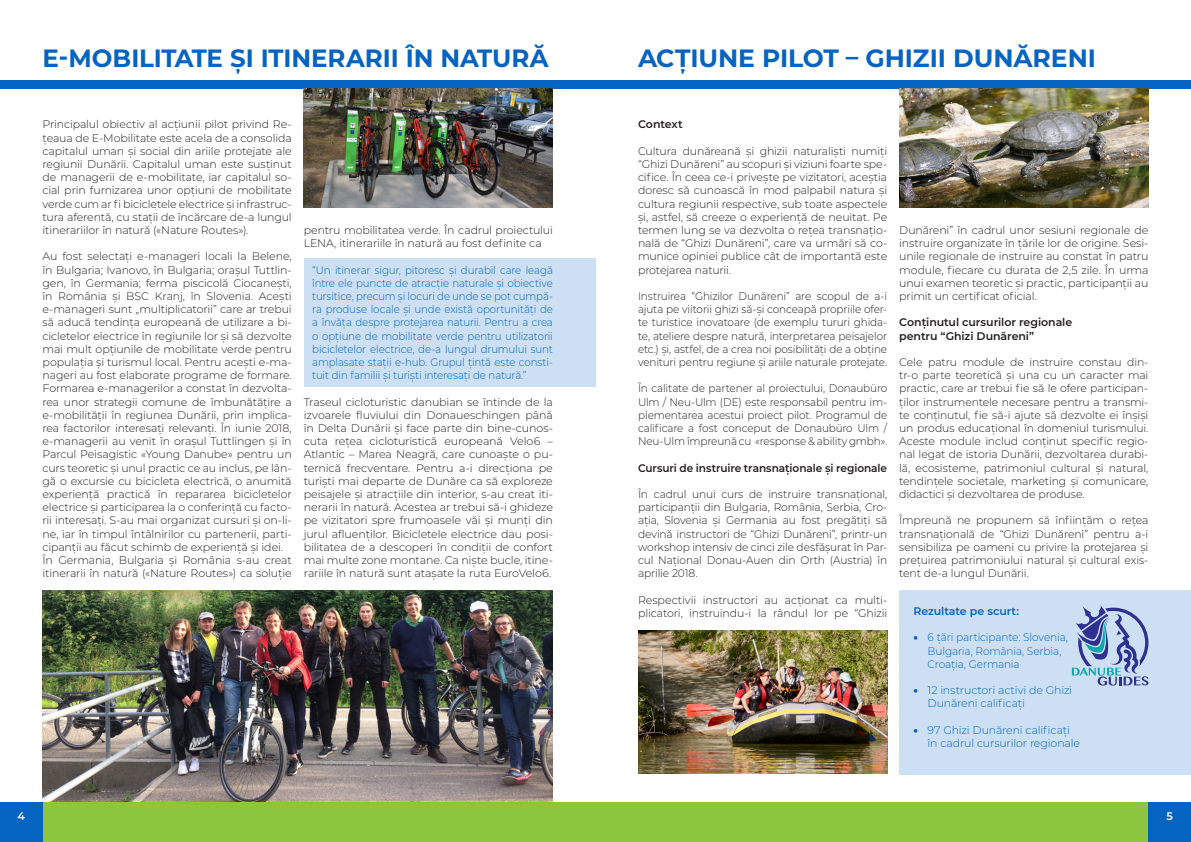
<style>
.page{position:relative;width:1191px;height:842px;background:#fff}
.page>*{position:absolute;margin:0;border:0;box-sizing:border-box;transform-origin:0 0}
.t1{font:700 25px "Montserrat";letter-spacing:-.005em;color:#0563c1}
.t2{font:300 11px/13.2px "Montserrat";letter-spacing:-.015em;color:#231f20;text-align:justify}
.t3{font:300 11px/13.2px "Montserrat";letter-spacing:-.015em;color:#231f20;text-align:justify;scale:.95 1}
.t4{font:300 11px/13.2px "Montserrat";letter-spacing:-.015em;color:#0563c1;text-align:justify;scale:.93 1}
.t5{font:300 11px/13.2px "Montserrat";letter-spacing:-.015em;color:#0563c1}
.t6{font:300 11px/13.2px "Montserrat";letter-spacing:-.015em;color:#0563c1;scale:.96 1}
.t7{font:600 11px "Montserrat";letter-spacing:-.01em;color:#231f20}
.t8{font:600 11px "Montserrat";letter-spacing:-.01em;color:#231f20;scale:.96 1}
.t9{font:600 11px "Montserrat";letter-spacing:-.01em;color:#0563c1}
.t10{font:600 11px "Montserrat";color:#fff}
.s1{font-weight:900}
</style>
<div class="page">
<div style="left:304px;top:258px;width:291px;height:128px;background:#cde0f3"></div>
<div style="left:899px;top:590px;width:292px;height:185px;background:#cde0f3"></div>
<div style="left:0;top:80px;width:595px;height:8px;background:#0563c1"></div>
<div style="left:595px;top:80px;width:596px;height:8px;background:#0563c1"></div>
<div style="left:595px;top:802px;width:596px;height:40px;background:#8bc63e"></div>
<img style="left:304px;top:89px;width:249px;height:119px">
<img style="left:638px;top:630px;width:249px;height:143px">
<img style="left:899px;top:89px;width:249px;height:119px">
<img style="left:43px;top:590px;width:510px;height:212px">
<div style="left:0;top:802px;width:595px;height:40px;background:#8bc63e"></div>
<div style="left:0;top:802px;width:43px;height:40px;background:#0563c1"></div>
<div style="left:1148px;top:802px;width:43px;height:40px;background:#0563c1"></div>
<svg style="left:1071px;top:605px;width:77px;height:81px"></svg>
<p class="t1" style="left:43px;top:40px;width:508px">E-MOBILITATE ȘI ITINERARII ÎN NATURĂ</p>
<p class="t1" style="left:638px;top:40px;width:459px">ACȚIUNE PILOT – GHIZII DUNĂRENI</p>
<p class="t2" style="left:43px;top:118px;width:251px">Principalul obiectiv al acțiunii pilot privind Re&shy;țeaua de E-Mobilitate este acela de a consolida capitalul uman și social din ariile protejate ale regiunii Dunării. Capitalul uman este susținut de managerii de e-mobilitate, iar capitalul so&shy;cial prin furnizarea unor opțiuni de mobilitate verde cum ar fi bicicletele electrice și infrastruc&shy;tura aferentă, cu stații de încărcare de-a lungul itinerariilor în natură («Nature Routes»).</p>
<p class="t2" style="left:43px;top:250px;width:251px">Au fost selectați e-manageri locali la Belene, în Bulgaria; Ivanovo, în Bulgaria; orașul Tuttlin&shy;gen, în Germania; ferma piscicolă Ciocanești, în România și BSC Kranj, în Slovenia. Acești e-manageri sunt „multiplicatorii” care ar trebui să aducă tendința europeană de utilizare a bi&shy;cicletelor electrice în regiunile lor și să dezvolte mai mult opțiunile de mobilitate verde pentru populația și turismul local. Pentru acești e-ma&shy;nageri au fost elaborate programe de formare.<br>Formarea e-managerilor a constat în dezvolta&shy;rea unor strategii comune de îmbunătățire a e-mobilității în regiunea Dunării, prin implica&shy;rea factorilor interesați relevanți. În iunie 2018, e-managerii au venit în orașul Tuttlingen și în Parcul Peisagistic «Young Danube» pentru un curs teoretic și unul practic ce au inclus, pe lân&shy;gă o excursie cu bicicleta electrică, o anumită experiență practică în repararea bicicletelor electrice și participarea la o conferință cu facto&shy;rii interesați. S-au mai organizat cursuri și on-li&shy;ne, iar în timpul întâlnirilor cu partenerii, parti&shy;cipanții au făcut schimb de experiență și idei.</p>
<p class="t2" style="left:43px;top:553px;width:251px">În Germania, Bulgaria și România s-au creat itinerarii în natură («Nature Routes») ca soluție</p>
<p class="t2" style="left:304px;top:223px;width:251px">pentru mobilitatea verde. În cadrul proiectului<br>LENA, itinerariile în natură au fost definite ca</p>
<p class="t4" style="left:312px;top:263px;width:260px">“Un itinerar sigur, pitoresc și durabil care leagă între ele puncte de atracție naturale și obiective tursitice, precum și locuri de unde se pot cumpă&shy;ra produse locale și unde există oportunități de a învăța despre protejarea naturii. Pentru a crea o opțiune de mobilitate verde pentru utilizatorii bicicletelor electrice, de-a lungul drumului sunt amplasate stații e-hub. Grupul țintă este consti&shy;tuit din familii și turiști interesați de natură.”</p>
<p class="t2" style="left:304px;top:395px;width:251px">Traseul cicloturistic danubian se întinde de la izvoarele fluviului din Donaueschingen până în Delta Dunării și face parte din bine-cunos&shy;cuta rețea cicloturistică europeană Velo6 – Atlantic – Marea Neagră, care cunoaște o pu&shy;ternică frecventare. Pentru a-i direcționa pe turiști mai departe de Dunăre ca să exploreze peisajele și atracțiile din interior, s-au creat iti&shy;nerarii în natură. Acestea ar trebui să-i ghideze pe vizitatori spre frumoasele văi și munți din jurul afluenților. Bicicletele electrice dau posi&shy;bilitatea de a descoperi în condiții de confort mai multe zone montane. Ca niște bucle, itine&shy;rariile în natură sunt atașate la ruta EuroVelo6.</p>
<p class="t7" style="left:638px;top:117px;width:46px">Context</p>
<p class="t2" style="left:638px;top:144px;width:251px">Cultura dunăreană și ghizii naturaliști numiți “Ghizi Dunăreni” au scopuri și viziuni foarte spe&shy;cifice. În ceea ce-i privește pe vizitatori, aceștia doresc să cunoască în mod palpabil natura și cultura regiunii respective, sub toate aspectele și, astfel, să creeze o experiență de neuitat. Pe termen lung se va dezvolta o rețea transnațio&shy;nală de “Ghizi Dunăreni”, care va urmări să co&shy;munice opiniei publice cât de importantă este protejarea naturii.</p>
<p class="t3" style="left:638px;top:289px;width:264px">Instruirea “Ghizilor Dunăreni” are scopul de a-i ajuta pe viitorii ghizi să-și conceapă propriile ofer&shy;te turistice inovatoare (de exemplu tururi ghida&shy;te, ateliere despre natură, interpretarea peisajelor etc.) și, astfel, de a crea noi posibilități de a obține venituri pentru regiune și ariile naturale protejate.</p>
<p class="t3" style="left:638px;top:382px;width:264px">În calitate de partener al proiectului, Donaubüro Ulm / Neu-Ulm (DE) este responsabil pentru im&shy;plementarea acestui proiect pilot. Programul de calificare a fost conceput de Donaubüro Ulm / Neu-Ulm împreună cu «response &amp; ability gmbh».</p>
<p class="t8" style="left:638px;top:460px;width:261px">Cursuri de instruire transnaționale și regionale</p>
<p class="t2" style="left:638px;top:487px;width:251px">În cadrul unui curs de instruire transnațional, participanții din Bulgaria, România, Serbia, Cro&shy;ația, Slovenia și Germania au fost pregătiți să devină instructori de “Ghizi Dunăreni”, printr-un workshop intensiv de cinci zile desfășurat în Par&shy;cul Național Donau-Auen din Orth (Austria) în aprilie 2018.</p>
<p class="t2" style="left:638px;top:593px;width:251px">Respectivii instructori au acționat ca multi&shy;plicatori, instruindu-i la rândul lor pe “Ghizii</p>
<p class="t2" style="left:899px;top:223px;width:251px">Dunăreni” în cadrul unor sesiuni regionale de instruire organizate în țările lor de origine. Sesi&shy;unile regionale de instruire au constat în patru module, fiecare cu durata de 2,5 zile. În urma unui examen teoretic și practic, participanții au primit un certificat oficial.</p>
<p class="t7" style="left:899px;top:315px;width:174px">Conținutul cursurilor regionale</p>
<p class="t7" style="left:899px;top:328px;width:136px">pentru “Ghizi Dunăreni”</p>
<p class="t2" style="left:899px;top:355px;width:251px">Cele patru module de instruire constau din&shy;tr-o parte teoretică și una cu un caracter mai practic, care ar trebui fie să le ofere participan&shy;ților instrumentele necesare pentru a transmi&shy;te conținutul, fie să-i ajute să dezvolte ei înșiși un produs educațional în domeniul turismului.<br>Aceste module includ conținut specific regio&shy;nal legat de istoria Dunării, dezvoltarea durabi&shy;lă, ecosisteme, patrimoniul cultural și natural, tendințele societale, marketing și comunicare, didactici și dezvoltarea de produse.</p>
<p class="t2" style="left:899px;top:514px;width:251px">Împreună ne propunem să înființăm o rețea transnațională de “Ghizi Dunăreni” pentru a-i sensibiliza pe oameni cu privire la protejarea și prețuirea patrimoniului natural și cultural exis&shy;tent de-a lungul Dunării.</p>
<p class="t9" style="left:913px;top:603px;width:107px">Rezultate pe scurt:</p>
<p class="t6" style="left:927px;top:631px;width:148px;text-indent:-14px"><span class="s1">•</span> 6 țări participante: Slovenia,<br>Bulgaria, România, Serbia,<br>Croația, Germania</p>
<p class="t5" style="left:927px;top:683px;width:146px;text-indent:-14px"><span class="s1">•</span> 12 instructori activi de Ghizi<br>Dunăreni calificați</p>
<p class="t5" style="left:927px;top:723px;width:154px;text-indent:-14px"><span class="s1">•</span> 97 Ghizi Dunăreni calificați în cadrul cursurilor regionale</p>
<p class="t10" style="left:18px;top:809px;width:9px">4</p>
<p class="t10" style="left:1166px;top:809px;width:8px">5</p>
</div>
